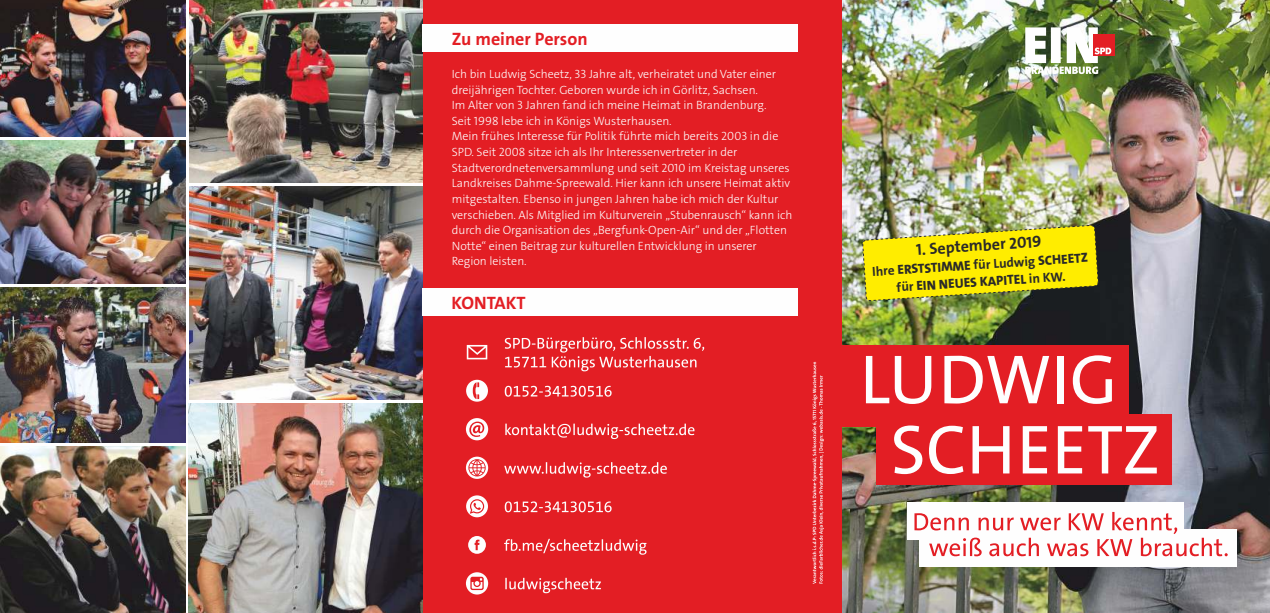
<style>
.page{position:relative;width:1270px;height:613px;background:#fff}
.page>*{position:absolute;margin:0;border:0;box-sizing:border-box;transform-origin:0 0}
.t1{font:70px/70.1px "SPD The Sans";color:#fefefe}
.t2{font:700 18px "SPD The Sans";color:#e31e24}
.t3{font:700 16.1px "SPD The Sans";color:#2b2a29}
.t4{font:800 13.3px/17.3px "SPD The Sans";color:#2b2a29;text-align:center}
.t5{font:300 12px/15.6px "SPD The Sans";color:#fefefe}
.s1{font-weight:700}
</style>
<div class="page">
<img style="left:842px;top:0;width:428px;height:612px">
<div style="left:422px;top:0;width:420px;height:612px;background:#e31e24"></div>
<div style="left:1093px;top:34px;width:21px;height:22px;background:#e31e24"></div>
<svg style="left:1025px;top:27px;width:86px;height:47px"></svg>
<div style="left:836px;top:345px;width:293px;height:81px;background:#e31e24"></div>
<div style="left:876px;top:414px;width:296px;height:71px;background:#e31e24"></div>
<img style="left:0;top:140px;width:186px;height:144px">
<img style="left:0;top:446px;width:186px;height:166px">
<img style="left:0;top:0;width:186px;height:137px">
<img style="left:189px;top:0;width:233px;height:183px">
<img style="left:0;top:287px;width:186px;height:156px">
<img style="left:189px;top:186px;width:233px;height:213px">
<img style="left:189px;top:403px;width:233px;height:209px">
<div style="left:422px;top:24px;width:376px;height:27px;background:#fefefe"></div>
<div style="left:422px;top:288px;width:375px;height:28px;background:#fefefe"></div>
<div style="left:920px;top:529px;width:317px;height:37px;background:#fefefe"></div>
<div style="left:907px;top:502px;width:276px;height:38px;background:#fefefe"></div>
<svg style="left:914px;top:511px;width:314px;height:45px"></svg>
<svg style="left:467px;top:345px;width:20px;height:14px"></svg>
<svg style="left:468px;top:536px;width:18px;height:17px"></svg>
<svg style="left:466px;top:572px;width:22px;height:22px"></svg>
<svg style="left:466px;top:418px;width:22px;height:22px"></svg>
<svg style="left:469px;top:421px;width:15px;height:15px"></svg>
<svg style="left:466px;top:379px;width:22px;height:22px"></svg>
<svg style="left:473px;top:382px;width:6px;height:17px"></svg>
<svg style="left:466px;top:456px;width:22px;height:22px"></svg>
<svg style="left:468px;top:459px;width:18px;height:17px"></svg>
<svg style="left:466px;top:495px;width:22px;height:22px"></svg>
<svg style="left:470px;top:499px;width:14px;height:14px"></svg>
<svg style="left:505px;top:337px;width:199px;height:34px"></svg>
<svg style="left:505px;top:385px;width:107px;height:11px"></svg>
<svg style="left:505px;top:423px;width:189px;height:16px"></svg>
<svg style="left:504px;top:462px;width:163px;height:15px"></svg>
<svg style="left:505px;top:501px;width:107px;height:11px"></svg>
<svg style="left:504px;top:538px;width:143px;height:16px"></svg>
<svg style="left:505px;top:577px;width:96px;height:16px"></svg>
<img style="left:862px;top:224px;width:237px;height:77px">
<svg style="left:812px;top:362px;width:12px;height:221px"></svg>
<h2 class="t2" style="left:452px;top:31px;width:137px">Zu meiner Person</h2>
<p class="t5" style="left:452px;top:67px;width:342px">Ich bin Ludwig Scheetz, 33 Jahre alt, verheiratet und Vater einer dreijährigen Tochter. Geboren wurde ich in Görlitz, Sachsen.<br>Im Alter von 3 Jahren fand ich meine Heimat in Brandenburg.<br>Seit 1998 lebe ich in Königs Wusterhausen.<br>Mein frühes Interesse für Politik führte mich bereits 2003 in die SPD. Seit 2008 sitze ich als Ihr Interessenvertreter in der Stadtverordnetenversammlung und seit 2010 im Kreistag unseres Landkreises Dahme-Spreewald. Hier kann ich unsere Heimat aktiv mitgestalten. Ebenso in jungen Jahren habe ich mich der Kultur verschieben. Als Mitglied im Kulturverein „Stubenrausch“ kann ich durch die Organisation des „Bergfunk-Open-Air“ und der „Flotten Notte“ einen Beitrag zur kulturellen Entwicklung in unserer Region leisten.</p>
<h2 class="t2" style="left:451px;top:296px;width:76px">KONTAKT</h2>
<h3 class="t3" style="left:916px;top:243px;width:127px;rotate:-4deg">1. September 2019</h3>
<p class="t4" style="left:872px;top:264px;width:218px;rotate:-4deg"><span class="s1">Ihre</span> ERSTSTIMME <span class="s1">für Ludwig</span> SCHEETZ <span class="s1">für</span> EIN NEUES KAPITEL <span class="s1">in KW.</span></p>
<h1 class="t1" style="left:890px;top:351px;width:271px;text-indent:-31px">LUDWIG<br>SCHEETZ</h1>
</div>
